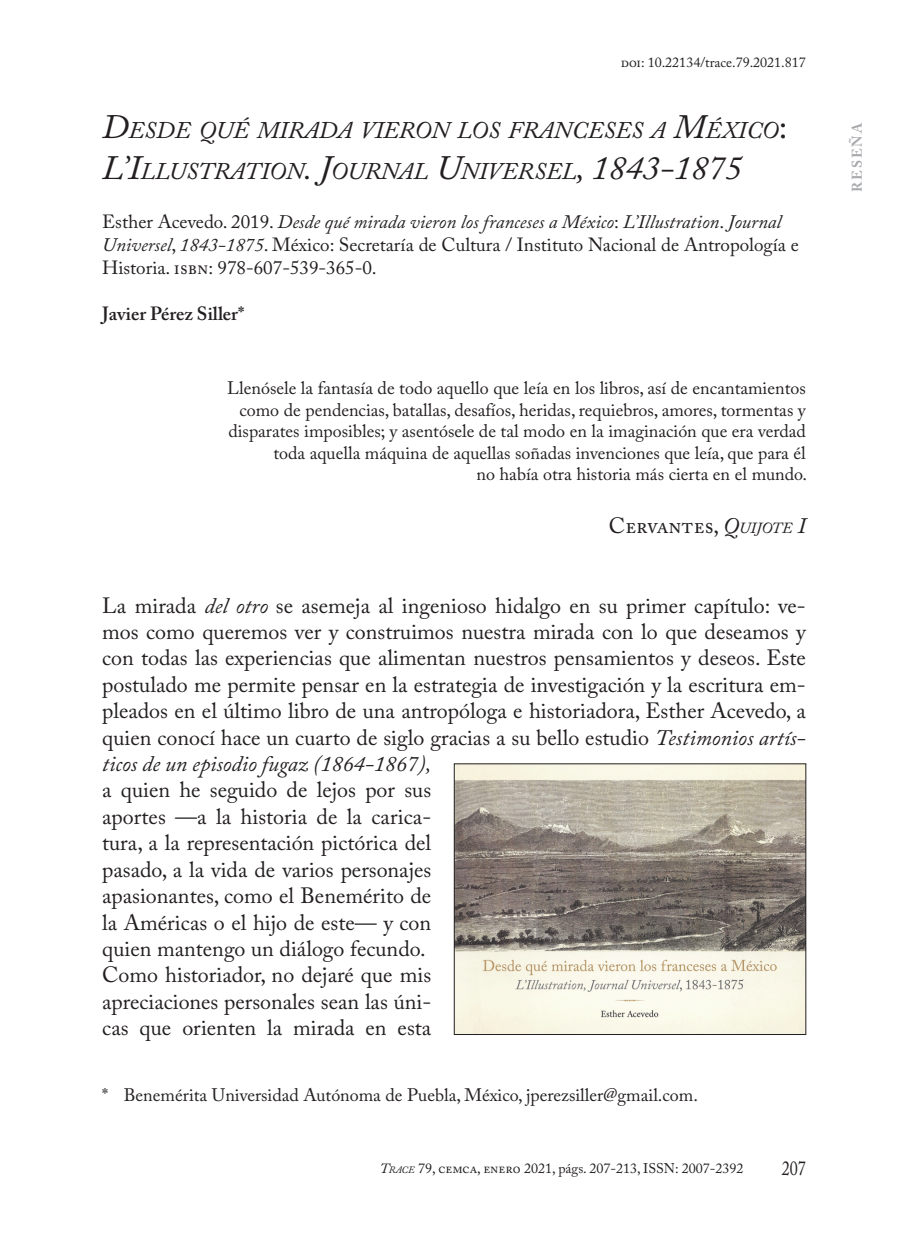
<style>
.page{position:relative;width:908px;height:1248px;background:#fff}
.page>*{position:absolute;margin:0;border:0;box-sizing:border-box;transform-origin:0 0}
.Título_artículo_As{font:italic 23.8px/40.8px "Adobe Caslon Pro";color:#231f20}
.Texto_s_sangría_As{font:22px/26.4px "Adobe Caslon Pro";color:#231f20}
.t1{font:20px "Adobe Caslon Pro";color:#231f20;scale:.8 1}
.Autor_As{font:19px/23px "Adobe Caslon Pro";color:#231f20}
.Autor_As-2{font:600 19px "Adobe Caslon Pro";color:#231f20}
.Texto_s_sangría_As-2{font:18px/21.6px "Adobe Caslon Pro";color:#231f20;text-align:right}
.Notas_As{font:18px "Adobe Caslon Pro";color:#231f20}
.t2{font:14px "Adobe Caslon Pro";color:#231f20}
.t3{font:700 14px "Adobe Caslon Pro";letter-spacing:.14em;color:#a8a9ad}
.s1{font-size:34px}
.s2{font-style:normal;font-size:34px}
.s3{font-style:italic}
.s4{font-style:italic;font-size:15.4px}
.s5{font-style:italic;font-size:9.8px}
</style>
<div class="page">
<img style="left:456px;top:765px;width:347px;height:267px">
<p class="t2" style="left:620px;top:54px;width:186px">doi: 10.22134/trace.79.2021.817</p>
<p class="Título_artículo_As" style="left:102px;top:110px;width:686px"><span class="s1">D</span>ESDE QUÉ MIRADA VIERON LOS FRANCESES A <span class="s1">M</span>ÉXICO<span class="s2">:<br></span><span class="s1">L’I</span>LLUSTRATION<span class="s1">. J</span>OURNAL <span class="s1">U</span>NIVERSEL<span class="s1">, 1843-1875</span></p>
<p class="Autor_As" style="left:102px;top:209px;width:698px">Esther Acevedo. 2019. <span class="s3">Desde qué mirada vieron los franceses a México</span>: <span class="s3">L’Illustration</span>. <span class="s3">Journal<br>Universel</span>, <span class="s3">1843-1875</span>. México: Secretaría de Cultura / Instituto Nacional de Antropología e<br>Historia. isbn: 978-607-539-365-0.</p>
<p class="Autor_As-2" style="left:102px;top:302px;width:143px">Javier Pérez Siller*</p>
<p class="Texto_s_sangría_As-2" style="left:227px;top:377px;width:581px">Llenósele la fantasía de todo aquello que leía en los libros, así de encantamientos como de pendencias, batallas, desafíos, heridas, requiebros, amores, tormentas y disparates imposibles; y asentósele de tal modo en la imaginación que era verdad toda aquella máquina de aquellas soñadas invenciones que leía, que para él<br>no había otra historia más cierta en el mundo.</p>
<p class="Texto_s_sangría_As" style="left:608px;top:512px;width:198px">Cervantes, <span class="s3">Q</span><span class="s4">UIJOTE</span> <span class="s3">I</span></p>
<p class="Texto_s_sangría_As" style="left:102px;top:591px;width:705px">La mirada <span class="s3">del otro</span> se asemeja al ingenioso hidalgo en su primer capítulo: ve&shy;mos como queremos ver y construimos nuestra mirada con lo que deseamos y con todas las experiencias que alimentan nuestros pensamientos y deseos. Este postulado me permite pensar en la estrategia de investigación y la escritura em&shy;pleados en el último libro de una antropóloga e historiadora, Esther Acevedo, a quien conocí hace un cuarto de siglo gracias a su bello estudio <span class="s3">Testimonios artís&shy;ticos de un episodio fugaz (1864-1867),<br></span>a quien he seguido de lejos por sus<br>aportes —a la historia de la carica-<br>tura, a la representación pictórica del<br>pasado, a la vida de varios personajes<br>apasionantes, como el Benemérito de<br>la Américas o el hijo de este— y con<br>quien mantengo un diálogo fecundo.</p>
<p class="Texto_s_sangría_As" style="left:102px;top:961px;width:330px;text-align:justify">Como historiador, no dejaré que mis apreciaciones personales sean las úni&shy;cas que orienten la mirada en esta</p>
<p class="Notas_As" style="left:102px;top:1083px;width:597px">* Benemérita Universidad Autónoma de Puebla, México, jperezsiller@gmail.com.</p>
<p class="t2" style="left:379px;top:1159px;width:365px"><span class="s3">T</span><span class="s5">RACE</span> 79, cemca, enero 2021, págs. 207-213, ISSN: 2007-2392</p>
<p class="t1" style="left:781px;top:1155px;width:31px">207</p>
<p class="t3" style="left:848px;top:192px;width:71px;rotate:-90deg">RESEÑA</p>
</div>
